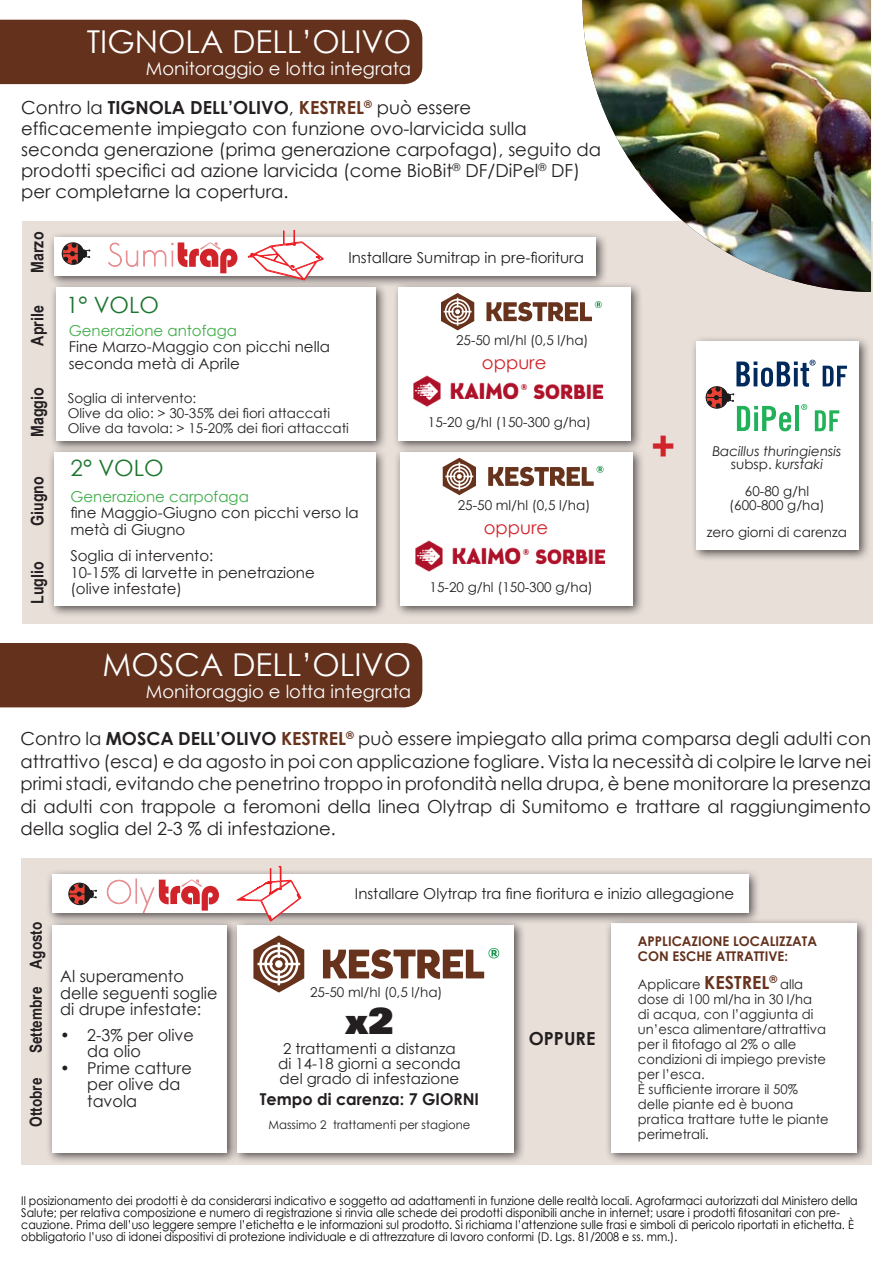
<style>
.page{position:relative;width:893px;height:1263px;background:#fff}
.page>*{position:absolute;margin:0;border:0;box-sizing:border-box;transform-origin:0 0}
.t1{font:700 41.55px "Century Gothic";color:#d1232a}
.t2{font:36px "Univers LT Pro X Black";color:#231f20}
.t3{font:31.5px "Century Gothic";color:#fff}
.t4{font:22.5px "Century Gothic";color:#1c752e}
.t5{font:18px/22.5px "Century Gothic";color:#231f20;text-align:justify}
.t6{font:18px "Century Gothic";color:#fff}
.t7{font:18px "Century Gothic";color:#d1232a}
.t8{font:700 18px "Century Gothic";color:#231f20}
.t9{font:700 17.25px "Arial Narrow";color:#231f20}
.t10{font:700 16.65px "Arial Narrow";color:#231f20}
.t11{font:16.35px/16.5px "Century Gothic";color:#231f20}
.t12{font:700 16.35px "Century Gothic";color:#231f20}
.t13{font:15px/16.5px "Century Gothic";color:#231f20}
.t14{font:15px "Century Gothic";color:#40ae49}
.t15{font:13.5px/15px "Century Gothic";color:#231f20}
.t16{font:italic 13.5px/13.5px "Century Gothic";color:#231f20;text-align:center}
.t17{font:13.35px/15px "Century Gothic";color:#231f20}
.t18{font:700 13.35px/15px "Century Gothic";color:#63311c}
.t19{font:12px/12px "Century Gothic";color:#000;scale:.91 1}
.t20{font:11.85px "Century Gothic";color:#231f20}
.s1{font-weight:700}
.s2{font-weight:700;color:#67331d}
.s3{font-style:normal}
.s4{font-weight:700;font-size:18px;color:#67331d}
</style>
<div class="page">
<div style="left:22px;top:221px;width:851px;height:402px;background:#e8dfd9"></div>
<div style="left:21px;top:858px;width:851px;height:306px;background:#e8dfd9"></div>
<div style="left:691px;top:336px;width:180px;height:226px;background:#231f20;opacity:.75"></div>
<div style="left:697px;top:342px;width:162px;height:208px;background:#fff"></div>
<div style="left:0;top:20px;width:422px;height:64px;background:#63311c"></div>
<div style="left:0;top:643px;width:422px;height:64px;background:#63311c"></div>
<img style="left:582px;top:0;width:289px;height:292px">
<div style="left:46px;top:919px;width:193px;height:246px;background:#231f20;opacity:.75"></div>
<div style="left:52px;top:925px;width:175px;height:227px;background:#fff"></div>
<div style="left:231px;top:919px;width:295px;height:246px;background:#231f20;opacity:.75"></div>
<div style="left:237px;top:925px;width:276px;height:227px;background:#fff"></div>
<div style="left:48px;top:231px;width:560px;height:56px;background:#231f20;opacity:.75"></div>
<div style="left:54px;top:237px;width:542px;height:38px;background:#fff"></div>
<div style="left:50px;top:282px;width:338px;height:171px;background:#231f20;opacity:.75"></div>
<div style="left:56px;top:287px;width:319px;height:154px;background:#fff"></div>
<div style="left:394px;top:446px;width:250px;height:171px;background:#231f20;opacity:.75"></div>
<div style="left:400px;top:452px;width:232px;height:153px;background:#fff"></div>
<div style="left:605px;top:917px;width:264px;height:247px;background:#231f20;opacity:.75"></div>
<div style="left:611px;top:923px;width:246px;height:229px;background:#fff"></div>
<div style="left:392px;top:282px;width:250px;height:171px;background:#231f20;opacity:.75"></div>
<div style="left:398px;top:287px;width:232px;height:154px;background:#fff"></div>
<div style="left:48px;top:446px;width:340px;height:171px;background:#231f20;opacity:.75"></div>
<div style="left:54px;top:452px;width:321px;height:153px;background:#fff"></div>
<svg style="left:108px;top:242px;width:129px;height:31px"></svg>
<svg style="left:248px;top:230px;width:76px;height:50px"></svg>
<svg style="left:323px;top:948px;width:176px;height:31px"></svg>
<svg style="left:253px;top:935px;width:51px;height:57px"></svg>
<div style="left:275px;top:960px;width:8px;height:8px;background:#fff;border-radius:50%"></div>
<img style="left:415px;top:540px;width:191px;height:32px">
<img style="left:413px;top:375px;width:191px;height:32px">
<svg style="left:62px;top:243px;width:28px;height:21px"></svg>
<div style="left:81px;top:250px;width:6px;height:7px;background:#1c1c1c;border-radius:50%"></div>
<div style="left:81px;top:250px;width:6px;height:7px;border:1px solid #1c1c1c;border-radius:50%"></div>
<div style="left:46px;top:868px;width:715px;height:56px;background:#231f20;opacity:.75"></div>
<div style="left:52px;top:874px;width:696px;height:39px;background:#fff"></div>
<svg style="left:69px;top:883px;width:28px;height:22px"></svg>
<div style="left:88px;top:890px;width:5px;height:8px;background:#1c1c1c;border-radius:50%"></div>
<div style="left:88px;top:890px;width:5px;height:8px;border:1px solid #1c1c1c;border-radius:50%"></div>
<svg style="left:107px;top:878px;width:112px;height:36px"></svg>
<svg style="left:237px;top:866px;width:64px;height:55px"></svg>
<svg style="left:488px;top:466px;width:116px;height:20px"></svg>
<svg style="left:443px;top:458px;width:33px;height:37px"></svg>
<svg style="left:486px;top:301px;width:116px;height:20px"></svg>
<svg style="left:441px;top:293px;width:33px;height:37px"></svg>
<svg style="left:706px;top:360px;width:141px;height:71px"></svg>
<h3 class="t3" style="left:87px;top:20px;width:326px">TIGNOLA DELL’OLIVO</h3>
<p class="t6" style="left:146px;top:55px;width:267px">Monitoraggio e lotta integrata</p>
<p class="t5" style="left:21px;top:97px;width:581px;line-height:21px;text-align:left">Contro la <span class="s1">TIGNOLA DELL’OLIVO</span>, <span class="s2">KESTREL</span><sup>®</sup> può essere efficacemente impiegato con funzione ovo-larvicida sulla seconda generazione (prima generazione carpofaga), seguito da prodotti specifici ad azione larvicida (come BioBit<sup>®</sup> DF/DiPel<sup>®</sup> DF) per completarne la copertura.</p>
<p class="t9" style="left:24px;top:273px;width:42px;rotate:-90deg">Marzo</p>
<p class="t9" style="left:24px;top:346px;width:42px;rotate:-90deg">Aprile</p>
<p class="t9" style="left:24px;top:437px;width:51px;rotate:-90deg">Maggio</p>
<p class="t9" style="left:24px;top:526px;width:51px;rotate:-90deg">Giugno</p>
<p class="t9" style="left:24px;top:604px;width:44px;rotate:-90deg">Luglio</p>
<p class="t4" style="left:66px;top:289px;width:94px">1° VOLO</p>
<p class="t14" style="left:69px;top:320px;width:170px">Generazione antofaga</p>
<p class="t13" style="left:69px;top:338px;width:263px">Fine Marzo-Maggio con picchi nella seconda metà di Aprile</p>
<p class="t13" style="left:348px;top:249px;width:237px">Installare Sumitrap in pre-fioritura</p>
<p class="t15" style="left:456px;top:332px;width:134px">25-50 ml/hl (0,5 l/ha)</p>
<p class="t7" style="left:482px;top:350px;width:66px">oppure</p>
<p class="t15" style="left:68px;top:391px;width:283px">Soglia di intervento:<br>Olive da olio: &gt; 30-35% dei fiori attaccati<br>Olive da tavola: &gt; 15-20% dei fiori attaccati</p>
<p class="t4" style="left:71px;top:453px;width:94px">2° VOLO</p>
<p class="t14" style="left:70px;top:486px;width:180px">Generazione carpofaga</p>
<p class="t13" style="left:70px;top:504px;width:290px">fine Maggio-Giugno con picchi verso la metà di Giugno</p>
<p class="t13" style="left:70px;top:547px;width:246px">Soglia di intervento:<br>10-15% di larvette in penetrazione (olive infestate)</p>
<p class="t15" style="left:428px;top:414px;width:165px">15-20 g/hl (150-300 g/ha)</p>
<p class="t15" style="left:458px;top:497px;width:134px">25-50 ml/hl (0,5 l/ha)</p>
<p class="t7" style="left:484px;top:515px;width:66px">oppure</p>
<p class="t15" style="left:430px;top:579px;width:165px">15-20 g/hl (150-300 g/ha)</p>
<h3 class="t3" style="left:102px;top:643px;width:310px">MOSCA DELL’OLIVO</h3>
<p class="t6" style="left:146px;top:679px;width:267px">Monitoraggio e lotta integrata</p>
<h1 class="t1" style="left:651px;top:414px;width:26px">+</h1>
<p class="t16" style="left:712px;top:444px;width:130px">Bacillus thuringiensis <span class="s3">subsp.</span> kurstaki</p>
<p class="t15" style="left:729px;top:485px;width:97px;line-height:13.5px;text-align:center">60-80 g/hl (600-800 g/ha)</p>
<p class="t15" style="left:707px;top:524px;width:142px">zero giorni di carenza</p>
<p class="t5" style="left:21px;top:727px;width:852px">Contro la <span class="s1">MOSCA DELL’OLIVO</span> <span class="s2">KESTREL</span><sup>®</sup> può essere impiegato alla prima comparsa degli adulti con attrattivo (esca) e da agosto in poi con applicazione fogliare. Vista la necessità di colpire le larve nei primi stadi, evitando che penetrino troppo in profondità nella drupa, è bene monitorare la presenza di adulti con trappole a feromoni della linea Olytrap di Sumitomo e trattare al raggiungimento della soglia del 2-3 % di infestazione.</p>
<p class="t10" style="left:23px;top:1053px;width:133px;rotate:-90deg">Settembre Agosto</p>
<p class="t10" style="left:23px;top:1127px;width:51px;rotate:-90deg">Ottobre</p>
<p class="t11" style="left:60px;top:968px;width:159px">Al superamento delle seguenti soglie di drupe infestate:</p>
<p class="t11" style="left:87px;top:1026px;width:108px;text-indent:-27px">• 2-3% per olive da olio</p>
<p class="t11" style="left:87px;top:1059px;width:106px;text-indent:-27px">• Prime catture per olive da tavola</p>
<p class="t13" style="left:355px;top:885px;width:381px">Installare Olytrap tra fine fioritura e inizio allegagione</p>
<p class="t15" style="left:310px;top:985px;width:134px">25-50 ml/hl (0,5 l/ha)</p>
<h2 class="t2" style="left:345px;top:997px;width:50px">x2</h2>
<p class="t13" style="left:278px;top:1041px;width:184px;line-height:15px;text-align:center">2 trattamenti a distanza di 14-18 giorni a seconda del grado di infestazione</p>
<p class="t12" style="left:260px;top:1087px;width:221px">Tempo di carenza: 7 GIORNI</p>
<p class="t20" style="left:268px;top:1117px;width:204px">Massimo 2 trattamenti per stagione</p>
<p class="t8" style="left:529px;top:1025px;width:68px">OPPURE</p>
<p class="t18" style="left:638px;top:932px;width:181px">APPLICAZIONE LOCALIZZATA<br>CON ESCHE ATTRATTIVE:</p>
<p class="t17" style="left:638px;top:976px;width:192px">Applicare <span class="s4">KESTREL</span><sup>®</sup> alla dose di 100 ml/ha in 30 l/ha<br>di acqua, con l’aggiunta di un’esca alimentare/attrattiva per il fitofago al 2% o alle condizioni di impiego previste per l’esca.<br>È sufficiente irrorare il 50% delle piante ed è buona pratica trattare tutte le piante perimetrali.</p>
<p class="t19" style="left:21px;top:1195px;width:921px">Il posizionamento dei prodotti è da considerarsi indicativo e soggetto ad adattamenti in funzione delle realtà locali. Agrofarmaci autorizzati dal Ministero della Salute; per relativa composizione e numero di registrazione si rinvia alle schede dei prodotti disponibili anche in internet; usare i prodotti fitosanitari con pre&shy;cauzione. Prima dell’uso leggere sempre l’etichetta e le informazioni sul prodotto. Si richiama l’attenzione sulle frasi e simboli di pericolo riportati in etichetta. È obbligatorio l’uso di idonei dispositivi di protezione individuale e di attrezzature di lavoro conformi (D. Lgs. 81/2008 e ss. mm.).</p>
</div>
